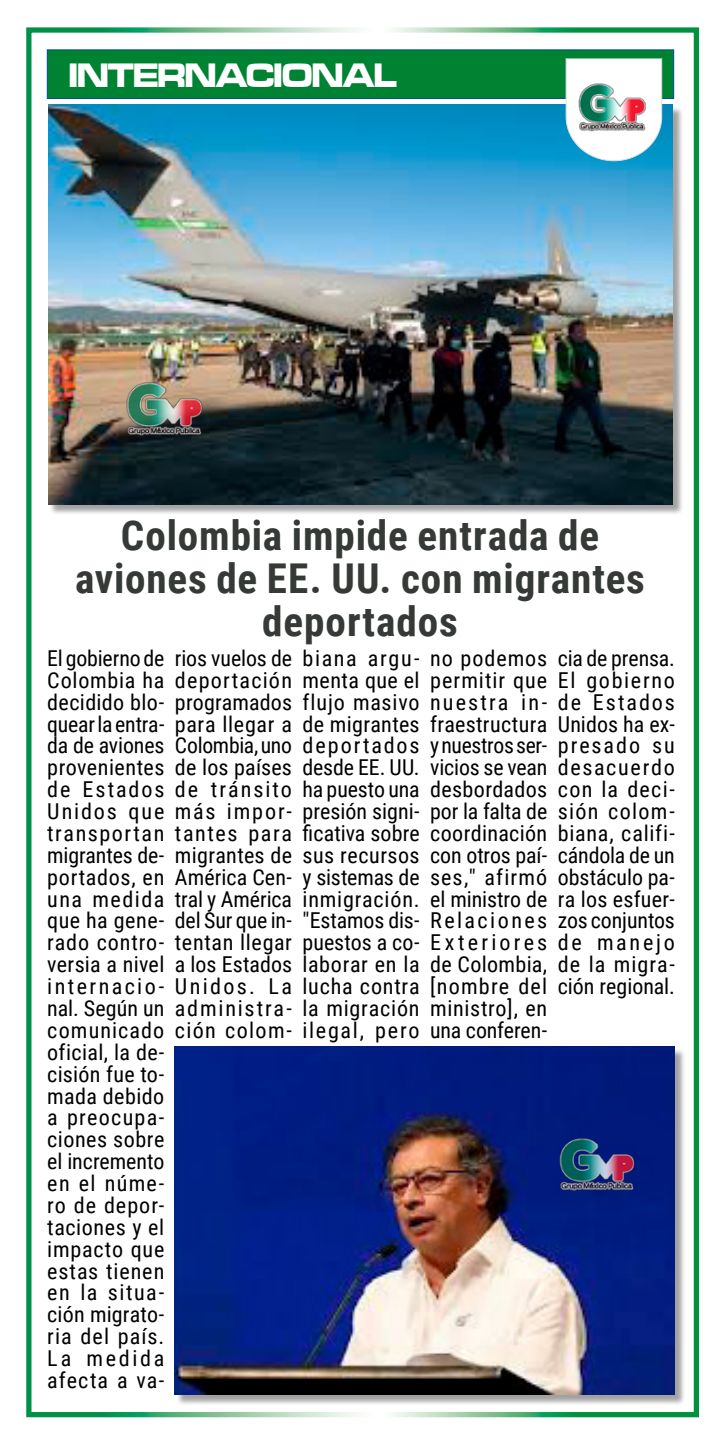
<style>
.page{position:relative;width:720px;height:1439px;background:#fff}
.page>*{position:absolute;margin:0;border:0;box-sizing:border-box;transform-origin:0 0}
.t1{font:700 41.12px/42.9px "Roboto Condensed";letter-spacing:.02em;color:#353a36;text-align:center}
.t2{font:35px "Microgramma D Bold Exte";letter-spacing:-.03em;color:#fff;scale:.9 1}
.t3{font:21.88px/21.9px "Roboto Condensed";letter-spacing:.035em;color:#000;text-align:justify}
</style>
<div class="page">
<div style="left:26px;top:27px;width:672px;height:1390px;border:5px solid #fff"></div>
<div style="left:50px;top:106px;width:633px;height:409px;background:#000;opacity:.37"></div>
<img style="left:48px;top:105px;width:624px;height:399px">
<div style="left:47px;top:49px;width:626px;height:50px;background:#008233;border:1px solid #00499a"></div>
<svg style="left:565px;top:58px;width:96px;height:103px"></svg>
<div style="left:176px;top:1048px;width:509px;height:358px;background:#000;opacity:.37"></div>
<img style="left:175px;top:1046px;width:499px;height:349px">
<img style="left:112px;top:353px;width:110px;height:110px">
<img style="left:544px;top:1108px;width:109px;height:110px">
<h2 class="t2" style="left:68px;top:52px;width:366px">INTERNACIONAL</h2>
<h1 class="t1" style="left:75px;top:512px;width:571px">Colombia impide entrada de aviones de EE. UU. con migrantes deportados</h1>
<p class="t3" style="left:47px;top:646px;width:119px">El gobierno de Colombia ha decidido blo&shy;quear la entra&shy;da de aviones provenientes de Estados Unidos que transportan migrantes de&shy;portados, en una medida que ha gene&shy;rado contro&shy;versia a nivel internacio&shy;nal. Según un comunicado oficial, la de&shy;cisión fue to&shy;mada debido a preocupa&shy;ciones sobre el incremento en el núme&shy;ro de depor&shy;taciones y el impacto que estas tienen en la situa&shy;ción migrato&shy;ria del país.<br>La medida afecta a va-</p>
<p class="t3" style="left:175px;top:646px;width:119px">rios vuelos de deportación programados para llegar a Colombia, uno de los países de tránsito más impor&shy;tantes para migrantes de América Cen&shy;tral y América del Sur que in&shy;tentan llegar a los Estados Unidos. La administra&shy;ción colom-</p>
<p class="t3" style="left:302px;top:646px;width:119px">biana argu&shy;menta que el flujo masivo de migrantes deportados desde EE. UU. ha puesto una presión signi&shy;ficativa sobre sus recursos y sistemas de inmigración. "Estamos dis&shy;puestos a co&shy;laborar en la lucha contra la migración ilegal, pero</p>
<p class="t3" style="left:430px;top:646px;width:119px">no podemos permitir que nuestra in&shy;fraestructura y nuestros ser&shy;vicios se vean desbordados por la falta de coordinación con otros paí&shy;ses," afirmó el ministro de Relaciones Exteriores de Colombia, [nombre del ministro], en una conferen-</p>
<p class="t3" style="left:557px;top:646px;width:119px">cia de prensa.<br>El gobierno de Estados Unidos ha ex&shy;presado su desacuerdo con la deci&shy;sión colom&shy;biana, califi&shy;cándola de un obstáculo pa&shy;ra los esfuer&shy;zos conjuntos de manejo de la migra&shy;ción regional.</p>
</div>
